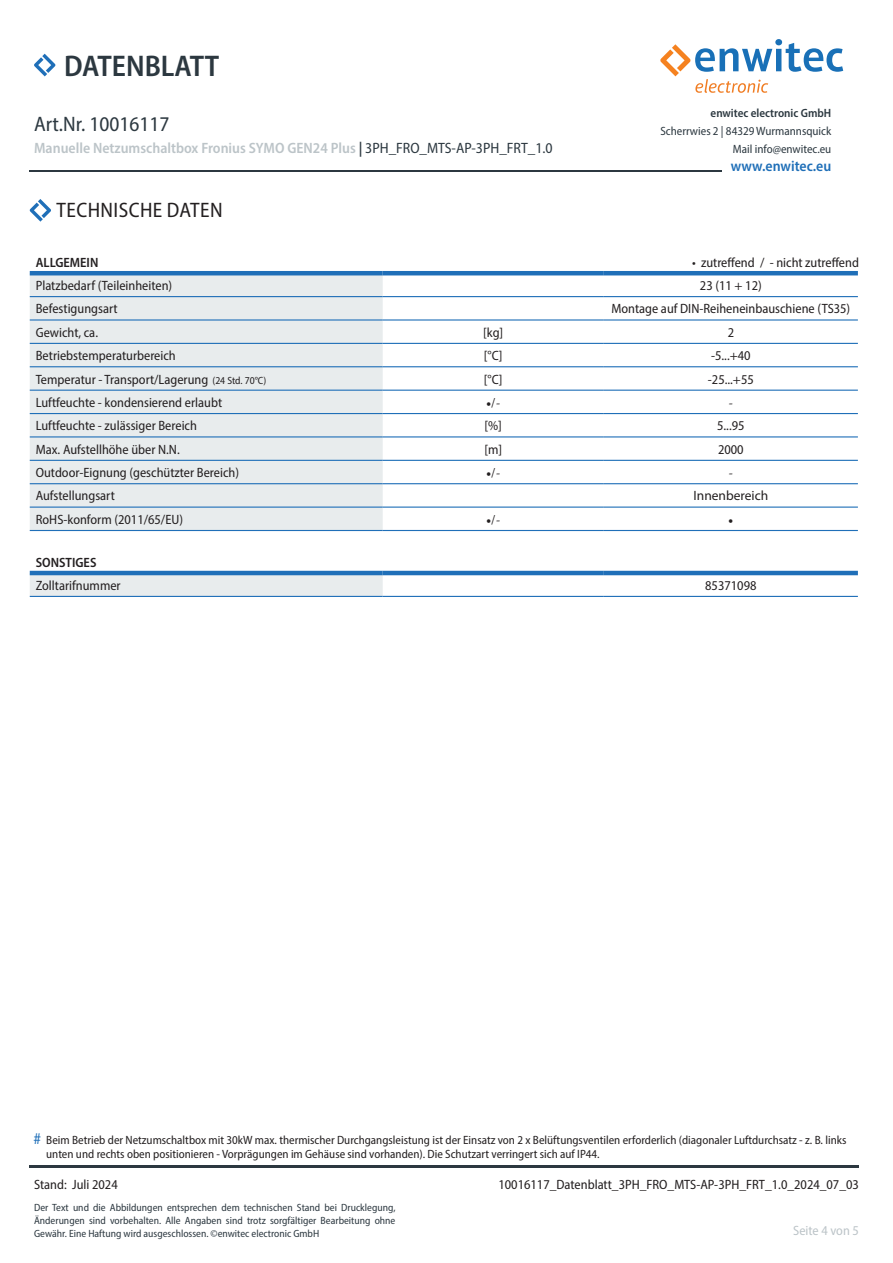
<style>
.page{position:relative;width:893px;height:1263px;background:#fff}
.page>*{position:absolute;margin:0;border:0;box-sizing:border-box;transform-origin:0 0}
.t1{font:600 semi-condensed 30px "Myriad Pro";color:#2c3840}
.t2{font:semi-condensed 21px "Myriad Pro";color:#2c3840}
.t3{font:semi-condensed 21px "Myriad Pro";letter-spacing:.02em;color:#231f20}
.t4{font:600 semi-condensed 15px "Myriad Pro";color:#bcc4c8}
.t5{font:600 semi-condensed 15px "Myriad Pro";color:#1f6fb8}
.t6{font:semi-condensed 13.5px "Myriad Pro";color:#231f20}
.t7{font:600 semi-condensed 13.5px "Myriad Pro";color:#231f20}
.t8{font:13.5px "Minion Pro";color:#231f20}
.t9{font:13.5px "Myriad Pro";color:#231f20}
.t10{font:semi-condensed 13.5px "Myriad Pro";color:#bcc4c8}
.t11{font:semi-condensed 12px "Myriad Pro";color:#231f20}
.t12{font:semi-condensed 12px/18px "Myriad Pro";color:#2c3840;text-align:right}
.t13{font:600 semi-condensed 12px "Myriad Pro";color:#2c3840}
.t14{font:semi-condensed 10.5px/12.6px "Myriad Pro";color:#2c3840;text-align:justify}
.s1{color:#2c3840}
.s2{font-weight:400;color:#2c3840}
.s3{font-size:10.5px}
.s4{font-size:16.5px;color:#1f6fb8}
</style>
<div class="page">
<svg style="left:660px;top:39px;width:183px;height:54px"></svg>
<hr style="left:30px;top:170px;width:692px;height:2px;background:#2c3840">
<hr style="left:30px;top:1165px;width:829px;height:2px;background:#2c3840">
<svg style="left:34px;top:54px;width:21px;height:22px"></svg>
<svg style="left:30px;top:275px;width:353px;height:321px;background:#e8edee"></svg>
<hr style="left:383px;top:271px;width:221px;height:4px;background:#1f6fb8">
<hr style="left:383px;top:296px;width:221px;height:1px;background:#1f6fb8">
<hr style="left:383px;top:319px;width:221px;height:2px;background:#1f6fb8">
<hr style="left:383px;top:343px;width:221px;height:1px;background:#1f6fb8">
<hr style="left:383px;top:366px;width:221px;height:1px;background:#1f6fb8">
<hr style="left:383px;top:390px;width:221px;height:1px;background:#1f6fb8">
<hr style="left:383px;top:413px;width:221px;height:1px;background:#1f6fb8">
<hr style="left:383px;top:436px;width:221px;height:1px;background:#1f6fb8">
<hr style="left:383px;top:460px;width:221px;height:1px;background:#1f6fb8">
<hr style="left:383px;top:483px;width:221px;height:1px;background:#1f6fb8">
<hr style="left:383px;top:506px;width:221px;height:2px;background:#1f6fb8">
<hr style="left:30px;top:271px;width:353px;height:4px;background:#1f6fb8">
<hr style="left:604px;top:271px;width:254px;height:4px;background:#1f6fb8">
<hr style="left:30px;top:343px;width:353px;height:1px;background:#1f6fb8">
<hr style="left:604px;top:343px;width:254px;height:1px;background:#1f6fb8">
<hr style="left:30px;top:366px;width:353px;height:1px;background:#1f6fb8">
<hr style="left:604px;top:366px;width:254px;height:1px;background:#1f6fb8">
<hr style="left:30px;top:390px;width:353px;height:1px;background:#1f6fb8">
<hr style="left:604px;top:390px;width:254px;height:1px;background:#1f6fb8">
<hr style="left:30px;top:413px;width:353px;height:1px;background:#1f6fb8">
<hr style="left:604px;top:413px;width:254px;height:1px;background:#1f6fb8">
<hr style="left:30px;top:436px;width:353px;height:1px;background:#1f6fb8">
<hr style="left:604px;top:436px;width:254px;height:1px;background:#1f6fb8">
<hr style="left:30px;top:460px;width:353px;height:1px;background:#1f6fb8">
<hr style="left:604px;top:460px;width:254px;height:1px;background:#1f6fb8">
<hr style="left:30px;top:483px;width:353px;height:1px;background:#1f6fb8">
<hr style="left:604px;top:483px;width:254px;height:1px;background:#1f6fb8">
<hr style="left:30px;top:506px;width:353px;height:2px;background:#1f6fb8">
<hr style="left:604px;top:506px;width:254px;height:2px;background:#1f6fb8">
<hr style="left:30px;top:530px;width:353px;height:1px;background:#1f6fb8">
<hr style="left:383px;top:530px;width:221px;height:1px;background:#1f6fb8">
<hr style="left:604px;top:530px;width:254px;height:1px;background:#1f6fb8">
<hr style="left:30px;top:596px;width:353px;height:1px;background:#1f6fb8">
<hr style="left:383px;top:596px;width:221px;height:1px;background:#1f6fb8">
<hr style="left:604px;top:596px;width:254px;height:1px;background:#1f6fb8">
<hr style="left:30px;top:296px;width:353px;height:1px;background:#1f6fb8">
<hr style="left:604px;top:296px;width:254px;height:1px;background:#1f6fb8">
<hr style="left:30px;top:319px;width:353px;height:2px;background:#1f6fb8">
<hr style="left:604px;top:319px;width:254px;height:2px;background:#1f6fb8">
<hr style="left:30px;top:571px;width:353px;height:4px;background:#1f6fb8">
<hr style="left:383px;top:571px;width:221px;height:4px;background:#1f6fb8">
<hr style="left:604px;top:571px;width:254px;height:4px;background:#1f6fb8">
<svg style="left:30px;top:199px;width:21px;height:23px"></svg>
<h1 class="t1" style="left:64px;top:48px;width:157px">DATENBLATT</h1>
<h2 class="t2" style="left:34px;top:111px;width:137px">Art.Nr. 10016117</h2>
<p class="t4" style="left:34px;top:139px;width:520px">Manuelle Netzumschaltbox Fronius SYMO GEN24 Plus <span class="s1">|</span> <span class="s2">3PH_FRO_MTS-AP-3PH_FRT_1.0</span></p>
<p class="t3" style="left:57px;top:197px;width:168px">TECHNISCHE DATEN</p>
<p class="t13" style="left:711px;top:105px;width:122px">enwitec electronic GmbH</p>
<p class="t12" style="left:660px;top:121px;width:172px">Scherrwies 2 | 84329 Wurmannsquick<br>Mail info@enwitec.eu</p>
<p class="t5" style="left:731px;top:156px;width:102px">www.enwitec.eu</p>
<p class="t7" style="left:36px;top:254px;width:64px">ALLGEMEIN</p>
<p class="t6" style="left:692px;top:255px;width:168px">• zutreffend / - nicht zutreffend</p>
<p class="t6" style="left:36px;top:277px;width:138px">Platzbedarf (Teileinheiten)</p>
<p class="t6" style="left:700px;top:277px;width:63px">23 (11 + 12)</p>
<p class="t6" style="left:36px;top:301px;width:83px">Befestigungsart</p>
<p class="t6" style="left:611px;top:301px;width:240px">Montage auf DIN-Reiheneinbauschiene (TS35)</p>
<p class="t6" style="left:36px;top:324px;width:64px">Gewicht, ca.</p>
<p class="t6" style="left:483px;top:324px;width:22px">[kg]</p>
<p class="t6" style="left:728px;top:324px;width:8px">2</p>
<p class="t6" style="left:36px;top:347px;width:142px">Betriebstemperaturbereich</p>
<p class="t6" style="left:484px;top:347px;width:20px">[°C]</p>
<p class="t6" style="left:711px;top:347px;width:41px">-5...+40</p>
<p class="t6" style="left:36px;top:371px;width:232px">Temperatur - Transport/Lagerung <span class="s3">(24 Std. 70°C)</span></p>
<p class="t6" style="left:484px;top:371px;width:20px">[°C]</p>
<p class="t6" style="left:708px;top:371px;width:47px">-25...+55</p>
<p class="t6" style="left:36px;top:394px;width:188px">Luftfeuchte - kondensierend erlaubt</p>
<p class="t8" style="left:486px;top:393px;width:16px">•/-</p>
<p class="t8" style="left:728px;top:393px;width:6px">-</p>
<p class="t6" style="left:36px;top:417px;width:163px">Luftfeuchte - zulässiger Bereich</p>
<p class="t6" style="left:484px;top:417px;width:19px">[%]</p>
<p class="t6" style="left:717px;top:417px;width:29px">5...95</p>
<p class="t6" style="left:36px;top:441px;width:146px">Max. Aufstellhöhe über N.N.</p>
<p class="t6" style="left:484px;top:441px;width:19px">[m]</p>
<p class="t6" style="left:718px;top:441px;width:27px">2000</p>
<p class="t6" style="left:36px;top:464px;width:205px">Outdoor-Eignung (geschützter Bereich)</p>
<p class="t8" style="left:486px;top:464px;width:16px">•/-</p>
<p class="t8" style="left:728px;top:464px;width:6px">-</p>
<p class="t6" style="left:36px;top:488px;width:81px">Aufstellungsart</p>
<p class="t9" style="left:693px;top:488px;width:76px">Innenbereich</p>
<p class="t6" style="left:36px;top:511px;width:149px">RoHS-konform (2011/65/EU)</p>
<p class="t8" style="left:486px;top:510px;width:16px">•/-</p>
<p class="t8" style="left:728px;top:510px;width:7px">•</p>
<p class="t7" style="left:36px;top:554px;width:62px">SONSTIGES</p>
<p class="t6" style="left:36px;top:577px;width:86px">Zolltarifnummer</p>
<p class="t6" style="left:705px;top:577px;width:53px">85371098</p>
<p class="t11" style="left:34px;top:1132px;width:814px"><span class="s4">#</span> Beim Betrieb der Netzumschaltbox mit 30kW max. thermischer Durchgangsleistung ist der Einsatz von 2 x Belüftungsventilen erforderlich (diagonaler Luftdurchsatz - z. B. links</p>
<p class="t11" style="left:46px;top:1146px;width:555px">unten und rechts oben positionieren - Vorprägungen im Gehäuse sind vorhanden). Die Schutzart verringert sich auf IP44.</p>
<p class="t6" style="left:34px;top:1176px;width:85px">Stand: Juli 2024</p>
<p class="t14" style="left:34px;top:1201px;width:363px">Der Text und die Abbildungen entsprechen dem technischen Stand bei Drucklegung, Änderungen sind vorbehalten. Alle Angaben sind trotz sorgfältiger Bearbeitung ohne Gewähr. Eine Haftung wird ausgeschlossen. ©enwitec electronic GmbH</p>
<p class="t6" style="left:498px;top:1176px;width:362px">10016117_Datenblatt_3PH_FRO_MTS-AP-3PH_FRT_1.0_2024_07_03</p>
<p class="t10" style="left:793px;top:1222px;width:67px">Seite 4 von 5</p>
</div>
